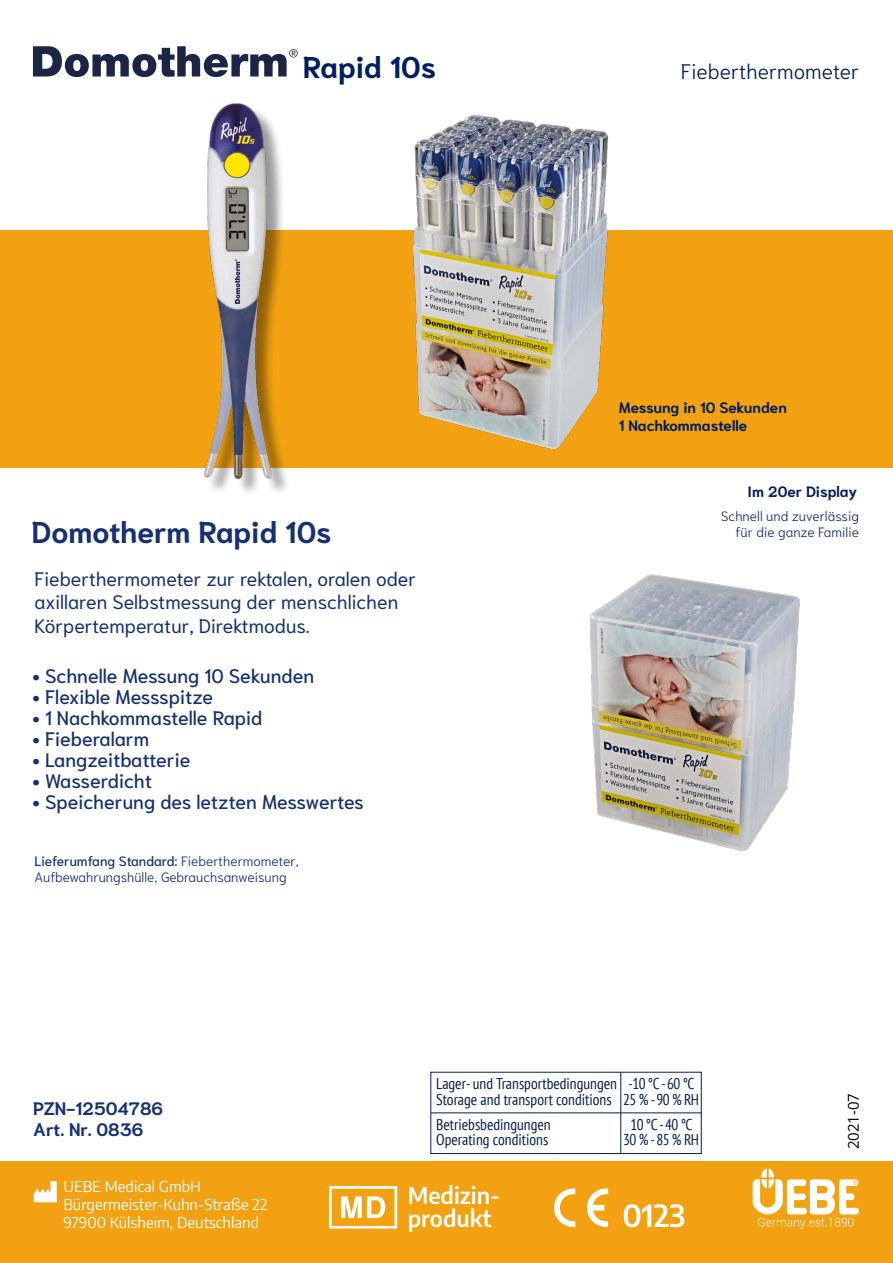
<style>
.page{position:relative;width:893px;height:1263px;background:#fff}
.page>*{position:absolute;margin:0;border:0;box-sizing:border-box;transform-origin:0 0}
.t1{font:700 30px "Niramit";color:#163072}
.t2{font:700 30px "Niramit";color:#001f60}
.t3{font:600 30px "Encode Sans";color:#fff}
.t4{font:600 22.5px/22.5px "Encode Sans";color:#fff}
.t5{font:300 21px "Niramit";color:#001f60}
.t6{font:500 19.5px "Niramit";color:#163072}
.t7{font:19.5px/23.4px "Niramit";color:#163072}
.t8{font:700 18px/21.6px "Niramit";color:#163072}
.t9{font:condensed 15.6px/15.6px "PT Sans";color:#021d49}
.t10{font:15px/18px "Encode Sans";color:#fff}
.t11{font:700 15px/18px "Niramit";color:#001f60}
.t12{font:15px "Open Sans";color:#000}
.t13{font:300 13.5px/16.5px "Niramit";color:#163072}
.s1{font-weight:500}
</style>
<div class="page">
<div style="left:0;top:1161px;width:893px;height:102px;background:#f1a111"></div>
<svg style="left:753px;top:1168px;width:106px;height:61px"></svg>
<div style="left:0;top:231px;width:893px;height:237px;background:#f1a111"></div>
<svg style="left:33px;top:46px;width:265px;height:31px"></svg>
<svg style="left:34px;top:1181px;width:23px;height:21px"></svg>
<svg style="left:554px;top:1188px;width:21px;height:39px"></svg>
<svg style="left:587px;top:1188px;width:21px;height:39px"></svg>
<svg style="left:329px;top:1186px;width:68px;height:42px"></svg>
<div style="left:207px;top:106px;width:84px;height:391px;background:#000;opacity:.4"></div>
<img style="left:188px;top:103px;width:98px;height:388px">
<img style="left:343px;top:115px;width:322px;height:335px">
<img style="left:590px;top:574px;width:210px;height:278px">
<div style="left:430px;top:1072px;width:272px;height:82px;border:1px solid #021d49"></div>
<hr style="left:620px;top:1072px;width:1px;height:81px;background:#021d49">
<hr style="left:431px;top:1112px;width:270px;height:1px;background:#021d49">
<h1 class="t2" style="left:303px;top:50px;width:135px">Rapid 10s</h1>
<h1 class="t1" style="left:31px;top:515px;width:302px">Domotherm Rapid 10s</h1>
<p class="t7" style="left:34px;top:567px;width:383px">Fieberthermometer zur rektalen, oralen oder axillaren Selbstmessung der menschlichen<br>Körpertemperatur, Direktmodus.</p>
<p class="t6" style="left:33px;top:659px;width:283px">• Schnelle Messung 10 Sekunden</p>
<p class="t6" style="left:33px;top:680px;width:182px">• Flexible Messspitze</p>
<p class="t6" style="left:33px;top:701px;width:231px">• 1 Nachkommastelle Rapid</p>
<p class="t6" style="left:33px;top:722px;width:118px">• Fieberalarm</p>
<p class="t6" style="left:33px;top:743px;width:159px">• Langzeitbatterie</p>
<p class="t6" style="left:33px;top:764px;width:121px">• Wasserdicht</p>
<p class="t6" style="left:33px;top:785px;width:333px">• Speicherung des letzten Messwertes</p>
<p class="t13" style="left:34px;top:852px;width:266px"><span class="s1">Lieferumfang Standard:</span> Fieberthermometer,<br>Aufbewahrungshülle, Gebrauchsanweisung</p>
<p class="t5" style="left:681px;top:53px;width:180px">Fieberthermometer</p>
<p class="t11" style="left:619px;top:399px;width:170px">Messung in 10 Sekunden<br>1 Nachkommastelle</p>
<p class="t11" style="left:748px;top:483px;width:111px">Im 20er Display</p>
<p class="t13" style="left:721px;top:508px;width:140px;text-align:right">Schnell und zuverlässig für die ganze Familie</p>
<p class="t8" style="left:33px;top:1097px;width:131px">PZN-12504786<br>Art. Nr. 0836</p>
<p class="t9" style="left:623px;top:1076px;width:77px;text-align:center">-10 °C - 60 °C<br>25 % - 90 % RH</p>
<p class="t9" style="left:623px;top:1116px;width:77px;text-align:center">10 °C - 40 °C<br>30 % - 85 % RH</p>
<p class="t9" style="left:436px;top:1076px;width:182px">Lager- und Transportbedingungen<br>Storage and transport conditions</p>
<p class="t9" style="left:436px;top:1116px;width:116px">Betriebsbedingungen<br>Operating conditions</p>
<p class="t10" style="left:64px;top:1177px;width:205px">UEBE Medical GmbH<br>Bürgermeister-Kuhn-Straße 22<br>97900 Külsheim, Deutschland</p>
<p class="t4" style="left:408px;top:1183px;width:94px">Medizin&shy;produkt</p>
<h1 class="t3" style="left:623px;top:1194px;width:64px">0123</h1>
<p class="t12" style="left:843px;top:1149px;width:58px;rotate:-90deg">2021-07</p>
</div>
